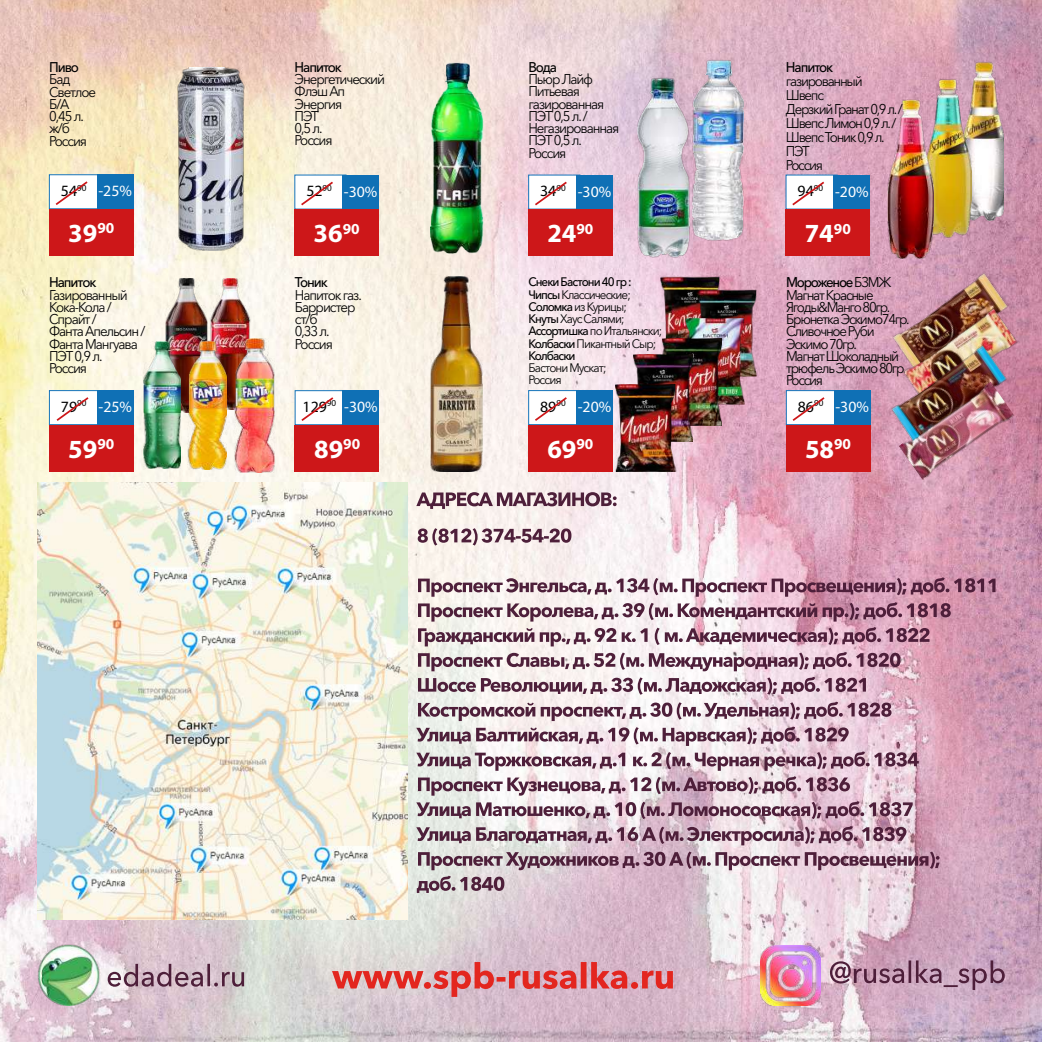
<style>
.page{position:relative;width:1042px;height:1042px;background:#fff}
.page>*{position:absolute;margin:0;border:0;box-sizing:border-box;transform-origin:0 0}
.t1{font:700 26.25px "Myriad Pro";color:#fff}
.t2{font:15.75px "Myriad Pro";color:#fff}
.t3{font:15.75px "Myriad Pro";color:#000}
.t4{font:14px/12.2px "Avenir Next Cyr";letter-spacing:-.09em;color:#000;scale:.95 1}
.t5{font:500 14px "Avenir Next Cyr";letter-spacing:-.08em;color:#000;scale:.95 1}
.t6{font:500 12.25px/12.2px "Avenir Next Cyr";letter-spacing:-.08em;color:#000;scale:.95 1}
.t7{font:12.25px/12.2px "Avenir Next Cyr";letter-spacing:-.08em;color:#000;scale:.95 1}
.s1{color:#000}
.s2{font-weight:400}
.s3{font-weight:500}
</style>
<div class="page">
<img style="left:0;top:0;width:1042px;height:1042px">
<img style="left:209px;top:279px;width:41px;height:130px">
<img style="left:166px;top:279px;width:41px;height:133px">
<img style="left:37px;top:482px;width:370px;height:437px">
<svg style="left:417px;top:876px;width:87px;height:17px"></svg>
<svg style="left:418px;top:851px;width:521px;height:19px;background:#b195a4"></svg>
<svg style="left:416px;top:826px;width:490px;height:19px;background:#b49ba8"></svg>
<svg style="left:416px;top:801px;width:496px;height:18px;background:#b59ba8"></svg>
<svg style="left:416px;top:701px;width:503px;height:94px"></svg>
<svg style="left:418px;top:677px;width:448px;height:18px"></svg>
<svg style="left:418px;top:652px;width:482px;height:19px"></svg>
<svg style="left:418px;top:627px;width:511px;height:19px"></svg>
<svg style="left:418px;top:577px;width:577px;height:44px"></svg>
<svg style="left:418px;top:528px;width:153px;height:17px"></svg>
<svg style="left:416px;top:492px;width:200px;height:17px;background:#ab919b"></svg>
<img style="left:760px;top:945px;width:60px;height:60px">
<img style="left:37px;top:945px;width:62px;height:61px">
<svg style="left:108px;top:964px;width:136px;height:22px;background:#b299a6"></svg>
<svg style="left:830px;top:960px;width:175px;height:30px;background:#b38ca4"></svg>
<svg style="left:332px;top:962px;width:341px;height:35px;background:#da9298"></svg>
<div style="left:786px;top:390px;width:52px;height:35px;background:#fff;border:1px solid #1674ba"></div>
<div style="left:834px;top:390px;width:36px;height:35px;background:#0f70b5"></div>
<div style="left:786px;top:425px;width:84px;height:47px;background:#cd1719"></div>
<svg style="left:792px;top:397px;width:33px;height:24px"></svg>
<div style="left:295px;top:390px;width:51px;height:35px;background:#fff;border:1px solid #1674ba"></div>
<div style="left:343px;top:390px;width:36px;height:35px;background:#0f70b5"></div>
<div style="left:295px;top:425px;width:84px;height:47px;background:#cd1719"></div>
<svg style="left:301px;top:397px;width:33px;height:24px"></svg>
<img style="left:431px;top:277px;width:51px;height:195px">
<div style="left:49px;top:174px;width:52px;height:35px;background:#fff;border:1px solid #1674ba"></div>
<div style="left:97px;top:174px;width:36px;height:35px;background:#0f70b5"></div>
<div style="left:49px;top:209px;width:84px;height:47px;background:#cd1719"></div>
<svg style="left:55px;top:181px;width:33px;height:24px"></svg>
<img style="left:175px;top:67px;width:72px;height:183px">
<img style="left:430px;top:61px;width:55px;height:194px">
<div style="left:295px;top:175px;width:51px;height:34px;background:#fff"></div>
<div style="left:343px;top:175px;width:36px;height:34px;background:#0f70b5"></div>
<div style="left:295px;top:209px;width:84px;height:47px;background:#cd1719"></div>
<svg style="left:301px;top:181px;width:32px;height:25px"></svg>
<img style="left:692px;top:59px;width:51px;height:182px">
<img style="left:637px;top:76px;width:52px;height:183px">
<div style="left:528px;top:175px;width:52px;height:34px;background:#fff"></div>
<div style="left:576px;top:175px;width:36px;height:34px;background:#0f70b5"></div>
<div style="left:528px;top:209px;width:84px;height:47px;background:#cd1719"></div>
<svg style="left:535px;top:181px;width:32px;height:25px"></svg>
<img style="left:963px;top:61px;width:40px;height:159px">
<img style="left:926px;top:79px;width:45px;height:158px">
<img style="left:888px;top:100px;width:45px;height:159px">
<div style="left:786px;top:175px;width:51px;height:34px;background:#fff"></div>
<div style="left:834px;top:175px;width:36px;height:34px;background:#0f70b5"></div>
<div style="left:786px;top:209px;width:84px;height:47px;background:#cd1719"></div>
<svg style="left:792px;top:181px;width:32px;height:25px"></svg>
<img style="left:234px;top:339px;width:40px;height:133px">
<div style="left:49px;top:390px;width:52px;height:35px;background:#fff;border:1px solid #1674ba"></div>
<div style="left:97px;top:390px;width:36px;height:35px;background:#0f70b5"></div>
<div style="left:49px;top:425px;width:84px;height:47px;background:#cd1719"></div>
<svg style="left:56px;top:397px;width:33px;height:24px"></svg>
<img style="left:188px;top:341px;width:38px;height:128px">
<img style="left:143px;top:341px;width:38px;height:127px">
<img style="left:660px;top:277px;width:59px;height:78px">
<img style="left:697px;top:289px;width:59px;height:87px">
<img style="left:685px;top:318px;width:59px;height:87px">
<img style="left:662px;top:339px;width:60px;height:87px">
<img style="left:633px;top:355px;width:59px;height:87px">
<img style="left:615px;top:385px;width:62px;height:87px">
<div style="left:528px;top:390px;width:52px;height:35px;background:#fff;border:1px solid #1674ba"></div>
<div style="left:576px;top:390px;width:36px;height:35px;background:#0f70b5"></div>
<div style="left:528px;top:425px;width:84px;height:47px;background:#cd1719"></div>
<svg style="left:535px;top:397px;width:32px;height:24px"></svg>
<img style="left:891px;top:271px;width:119px;height:70px">
<img style="left:898px;top:305px;width:124px;height:105px">
<img style="left:886px;top:341px;width:126px;height:106px">
<img style="left:898px;top:382px;width:116px;height:98px">
<p class="t5" style="left:49px;top:59px;width:33px">Пиво</p>
<p class="t4" style="left:49px;top:73px;width:51px">Бад<br>Светлое<br>Б/А<br>0,45 л. ж/б<br>Россия</p>
<p class="t3" style="left:61px;top:181px;width:27px">54<sup>90</sup></p>
<h1 class="t1" style="left:68px;top:216px;width:48px">39<sup>90</sup></h1>
<p class="t2" style="left:98px;top:181px;width:35px">-25%</p>
<p class="t5" style="left:49px;top:274px;width:51px">Напиток</p>
<p class="t4" style="left:49px;top:289px;width:103px">Газированный<br>Кока-Кола /<br>Спрайт /<br>Фанта Апельсин /<br>Фанта Мангуава<br>ПЭТ 0,9 л.<br>Россия</p>
<p class="t2" style="left:61px;top:397px;width:73px"><span class="s1">79</span><sup>90</sup> -25%</p>
<h1 class="t1" style="left:68px;top:432px;width:48px">59<sup>90</sup></h1>
<p class="t5" style="left:295px;top:58px;width:51px">Напиток</p>
<p class="t4" style="left:295px;top:73px;width:97px">Энергетический<br>Флэш Ап<br>Энергия<br>ПЭТ<br>0,5 л.<br>Россия</p>
<p class="t2" style="left:306px;top:182px;width:73px"><span class="s1">52</span><sup>90</sup> -30%</p>
<h1 class="t1" style="left:314px;top:216px;width:48px">36<sup>90</sup></h1>
<p class="t5" style="left:528px;top:58px;width:32px">Вода</p>
<p class="t4" style="left:528px;top:73px;width:97px">Пьюр Лайф<br>Питьевая газированная<br>ПЭТ 0,5 л. /<br>Негазированная<br>ПЭТ 0,5 л.<br>Россия</p>
<p class="t2" style="left:540px;top:182px;width:73px"><span class="s1">34</span><sup>90</sup> -30%</p>
<h1 class="t1" style="left:547px;top:216px;width:48px">24<sup>90</sup></h1>
<p class="t5" style="left:786px;top:59px;width:51px">Напиток</p>
<p class="t4" style="left:786px;top:74px;width:124px;line-height:14px">газированный<br>Швепс<br>Дерзкий Гранат 0,9 л./<br>Швепс Лимон 0,9 л./<br>Швепс Тоник 0,9 л.<br>ПЭТ<br>Россия</p>
<p class="t2" style="left:797px;top:182px;width:73px"><span class="s1">94</span><sup>90</sup> -20%</p>
<h1 class="t1" style="left:805px;top:216px;width:48px">74<sup>90</sup></h1>
<p class="t5" style="left:295px;top:274px;width:36px">Тоник</p>
<p class="t4" style="left:295px;top:289px;width:72px">Напиток газ.<br>Барристер ст/б<br>0,33 л.<br>Россия</p>
<p class="t6" style="left:528px;top:276px;width:142px">Снеки Бастони 40 гр :<br>Чипсы <span class="s2">Классические;<br></span>Соломка <span class="s2">из Курицы;<br></span>Кнуты <span class="s2">Хаус Салями;<br></span>Ассортишка <span class="s2">по Итальянски;<br></span>Колбаски <span class="s2">Пикантный Сыр;<br></span>Колбаски</p>
<p class="t7" style="left:528px;top:362px;width:84px">Бастони Мускат;<br>Россия</p>
<p class="t4" style="left:786px;top:276px;width:131px"><span class="s3">Мороженое</span> БЗМЖ<br>Магнат Красные<br>Ягоды&amp;Манго 80гр.<br>Брюнетка Эскимо74гр.<br>Сливочное Руби<br>Эскимо 70гр.<br>Магнат Шоколадный трюфель Эскимо 80гр.<br>Россия</p>
<p class="t3" style="left:303px;top:397px;width:35px">129<sup>90</sup></p>
<h1 class="t1" style="left:314px;top:432px;width:48px">89<sup>90</sup></h1>
<p class="t2" style="left:344px;top:397px;width:35px">-30%</p>
<p class="t2" style="left:540px;top:397px;width:73px"><span class="s1">89</span><sup>90</sup> -20%</p>
<h1 class="t1" style="left:547px;top:432px;width:48px">69<sup>90</sup></h1>
<p class="t2" style="left:798px;top:397px;width:73px"><span class="s1">86</span><sup>90</sup> -30%</p>
<h1 class="t1" style="left:805px;top:432px;width:48px">58<sup>90</sup></h1>
</div>
